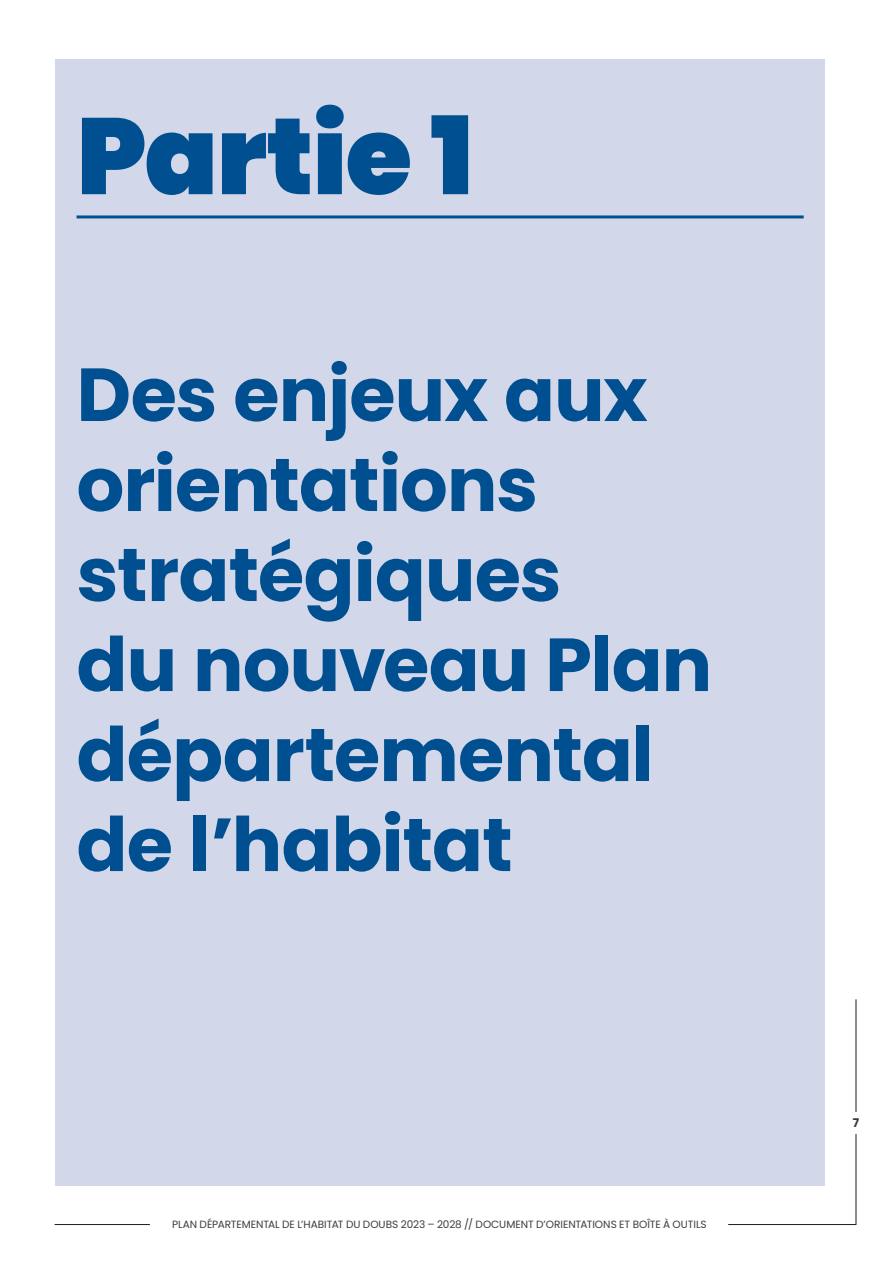
<style>
.page{position:relative;width:893px;height:1263px;background:#fff}
.page>*{position:absolute;margin:0;border:0;box-sizing:border-box;transform-origin:0 0}
.H0_partie{font:900 108px "Poppins";letter-spacing:-.01em;color:#005091}
.H0_titre{font:700 75px/90px "Poppins";letter-spacing:-.01em;color:#005091}
.t1{font:700 12px "Poppins";color:#3d3d3c}
.t2{font:10.5px "Poppins";letter-spacing:-.01em;color:#3d3d3c}
</style>
<div class="page">
<hr style="left:728px;top:1224px;width:128px;height:1px;background:#1d1d1b">
<hr style="left:55px;top:1224px;width:95px;height:1px;background:#1d1d1b">
<hr style="left:856px;top:999px;width:1px;height:226px;background:#1d1d1b">
<div style="left:833px;top:1112px;width:45px;height:21px;background:#fff"></div>
<div style="left:55px;top:60px;width:770px;height:1126px;background:#d3d7ea"></div>
<hr style="left:77px;top:215px;width:727px;height:3px;background:#005091">
<p class="H0_partie" style="left:77px;top:94px;width:398px">Partie 1</p>
<p class="H0_titre" style="left:77px;top:350px;width:637px">Des enjeux aux orientations stratégiques<br>du nouveau Plan départemental de l’habitat</p>
<p class="t2" style="left:172px;top:1218px;width:536px">PLAN DÉPARTEMENTAL DE L’HABITAT DU DOUBS 2023 – 2028 // DOCUMENT D’ORIENTATIONS ET BOÎTE À OUTILS</p>
<p class="t1" style="left:853px;top:1115px;width:8px">7</p>
</div>
